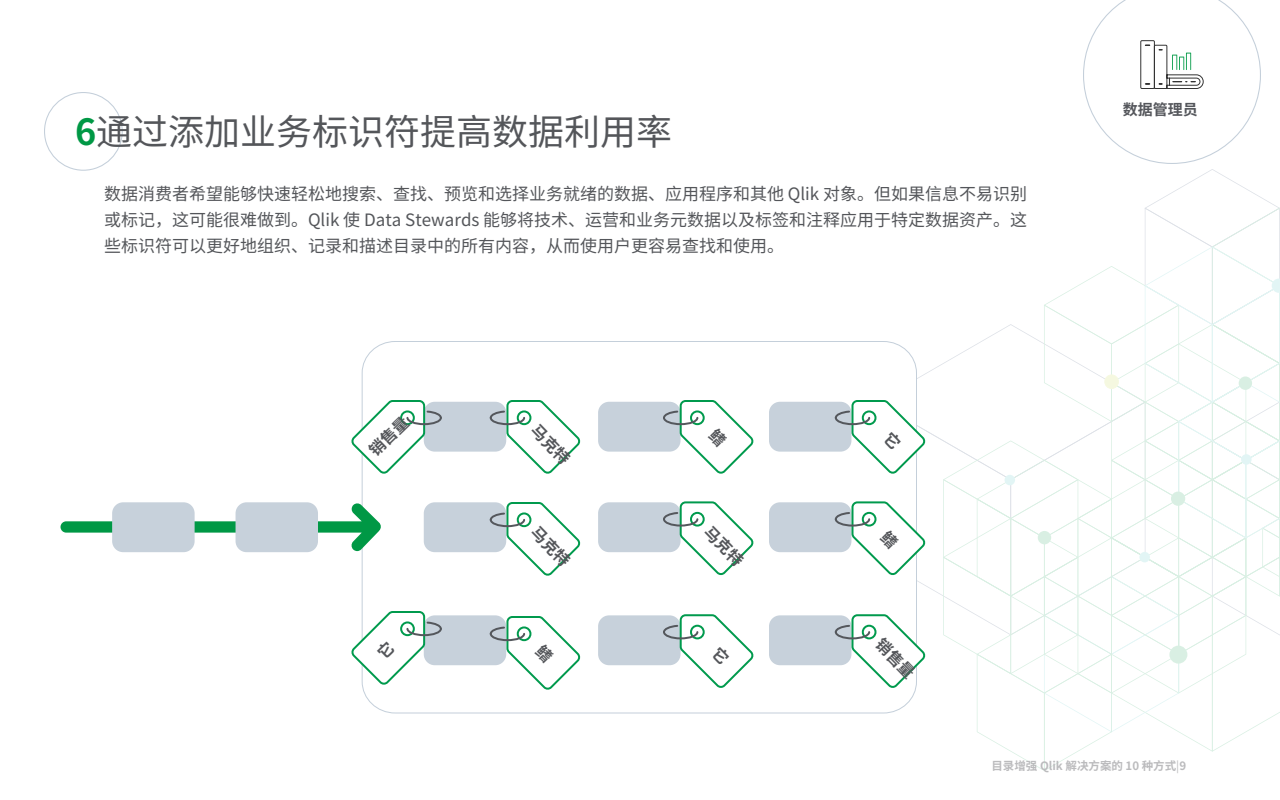
<style>
.page{position:relative;width:1280px;height:800px;background:#fff}
.page>*{position:absolute;margin:0;border:0;box-sizing:border-box;transform-origin:0 0}
.t1{font:36px "Noto Sans CJ Ksc";color:#54565a}
.t2{font:17px/26px "Noto Sans CJ Ksc";color:#54565a;text-align:justify}
.t3{font:700 15px "Noto Sans CJ Ksc";color:#54565b}
.t4{font:700 11.5px "Noto Sans CJ Ksc";color:#bbbbbd}
.s1{font-weight:700;color:#009845}
.s2{font-weight:400}
</style>
<div class="page">
<div style="left:44px;top:92px;width:79px;height:79px;border:1px solid #c4cfda;border-radius:50%"></div>
<div style="left:424px;top:402px;width:82px;height:50px;background:#c7d1db;border-radius:11px"></div>
<div style="left:598px;top:402px;width:83px;height:50px;background:#c7d1db;border-radius:11px"></div>
<div style="left:769px;top:402px;width:82px;height:50px;background:#c7d1db;border-radius:11px"></div>
<div style="left:424px;top:502px;width:82px;height:50px;background:#c7d1db;border-radius:11px"></div>
<div style="left:598px;top:502px;width:83px;height:50px;background:#c7d1db;border-radius:11px"></div>
<div style="left:769px;top:502px;width:82px;height:50px;background:#c7d1db;border-radius:11px"></div>
<div style="left:424px;top:615px;width:82px;height:50px;background:#c7d1db;border-radius:11px"></div>
<div style="left:598px;top:615px;width:83px;height:50px;background:#c7d1db;border-radius:11px"></div>
<div style="left:769px;top:615px;width:82px;height:50px;background:#c7d1db;border-radius:11px"></div>
<svg style="left:61px;top:503px;width:320px;height:48px"></svg>
<div style="left:112px;top:502px;width:83px;height:50px;background:#c7d1db;border-radius:11px"></div>
<div style="left:236px;top:502px;width:82px;height:50px;background:#c7d1db;border-radius:11px"></div>
<svg style="left:351px;top:399px;width:92px;height:77px"></svg>
<svg style="left:351px;top:610px;width:92px;height:77px"></svg>
<svg style="left:662px;top:400px;width:92px;height:74px"></svg>
<svg style="left:834px;top:0;width:446px;height:771px"></svg>
<svg style="left:662px;top:501px;width:92px;height:74px"></svg>
<svg style="left:489px;top:400px;width:92px;height:74px"></svg>
<svg style="left:662px;top:614px;width:92px;height:74px"></svg>
<svg style="left:489px;top:502px;width:92px;height:74px"></svg>
<svg style="left:489px;top:615px;width:92px;height:75px"></svg>
<h1 class="t1" style="left:75px;top:111px;width:599px"><span class="s1">6</span>通过添加业务标识符提⾼数据利⽤率</h1>
<p class="t2" style="left:104px;top:181px;width:925px">数据消费者希望能够快速轻松地搜索、查找、预览和选择业务就绪的数据、应⽤程序和其他 Qlik 对象。但如果信息不易识别或标记，这可能很难做到。Qlik 使 Data Stewards 能够将技术、运营和业务元数据以及标签和注释应⽤于特定数据资产。这些标识符可以更好地组织、记录和描述⽬录中的所有内容，从⽽使⽤⼾更容易查找和使⽤。</p>
<p class="t3" style="left:1123px;top:101px;width:76px">数据管理员</p>
<p class="t4" style="left:991px;top:759px;width:196px">⽬录增强 Qlik 解决⽅案的 10 种⽅式<span class="s2">|</span>9</p>
</div>
